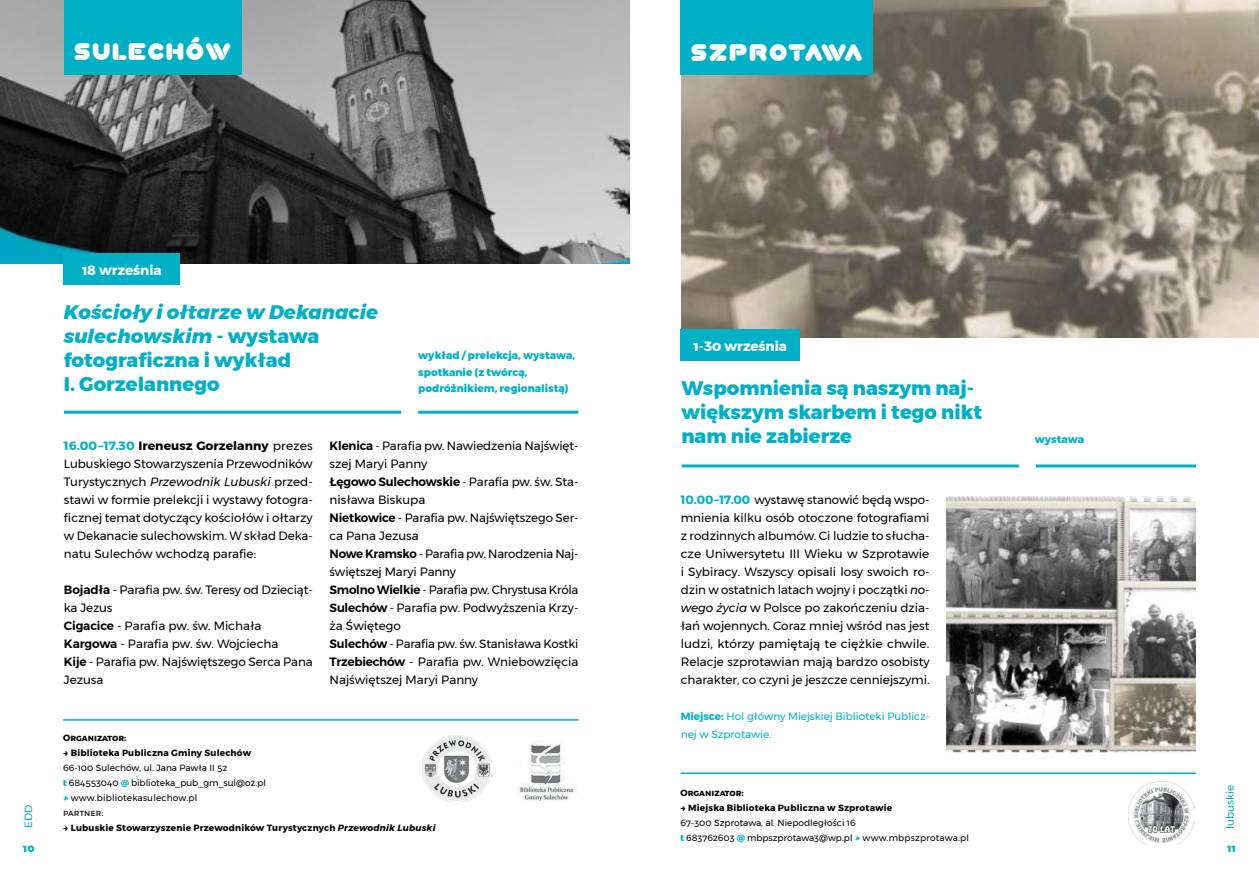
<style>
.page{position:relative;width:1259px;height:893px;background:#fff}
.page>*{position:absolute;margin:0;border:0;box-sizing:border-box;transform-origin:0 0}
.t1{font:24px "Play Solid";color:#fff}
.t2{font:800 19.5px/24px "Montserrat";color:#00b0c7}
.t3{font:700 13.5px "Montserrat";color:#fff}
.t4{font:12px/18px "Montserrat";color:#000;text-align:justify}
.t5{font:800 10.5px/16.5px "Montserrat";color:#00b0c7}
.t6{font:10.5px/18px "Montserrat";color:#00b0c7}
.t7{font:9px/15px "Montserrat";color:#000}
.t8{font:700 9px "Montserrat";letter-spacing:.02em;color:#000}
.s1{font-style:italic}
.s2{font-weight:700;color:#00b0c7}
.s3{font-weight:700}
.s4{font-weight:600}
.s5{font-weight:800;color:#00b0c7}
</style>
<div class="page">
<img style="left:0;top:0;width:629px;height:264px">
<div style="left:64px;top:0;width:178px;height:75px;background:#00b0c7"></div>
<img style="left:681px;top:0;width:578px;height:338px">
<hr style="left:1036px;top:464px;width:160px;height:3px;background:#00b0c7">
<hr style="left:681px;top:464px;width:338px;height:3px;background:#00b0c7">
<hr style="left:63px;top:719px;width:515px;height:2px;background:#00b0c7">
<hr style="left:418px;top:411px;width:160px;height:3px;background:#00b0c7">
<hr style="left:64px;top:411px;width:337px;height:3px;background:#00b0c7">
<div style="left:64px;top:254px;width:116px;height:31px;background:#00b0c7"></div>
<div style="left:680px;top:0;width:193px;height:75px;background:#00b0c7"></div>
<img style="left:519px;top:743px;width:55px;height:59px">
<hr style="left:680px;top:772px;width:515px;height:2px;background:#00b0c7">
<img style="left:1128px;top:782px;width:66px;height:63px">
<img style="left:946px;top:496px;width:249px;height:257px">
<div style="left:680px;top:329px;width:120px;height:32px;background:#00b0c7"></div>
<img style="left:422px;top:735px;width:69px;height:67px">
<h1 class="t1" style="left:73px;top:37px;width:160px">SULECHÓW</h1>
<p class="t6" style="left:19px;top:828px;width:25px;rotate:-90deg">EDD</p>
<p class="t3" style="left:82px;top:259px;width:81px">18 września</p>
<h2 class="t2" style="left:64px;top:300px;width:316px"><span class="s1">Kościoły i ołtarze w Dekanacie sulechowskim</span> - wystawa fotograficzna i wykład<br>I. Gorzelannego</h2>
<p class="t5" style="left:418px;top:347px;width:158px">wykład / prelekcja, wystawa, spotkanie (z twórcą, podróżnikiem, regionalistą)</p>
<p class="t4" style="left:64px;top:437px;width:250px"><span class="s2">16.00 –17.30</span> <span class="s3">Ireneusz Gorzelanny</span> prezes Lubuskiego Stowarzyszenia Przewodników Turystycznych <span class="s1">Przewodnik Lubuski</span> przed&shy;stawi w formie prelekcji i wystawy fotogra&shy;ficznej temat dotyczący kościołów i ołtarzy w Dekanacie sulechowskim. W skład Deka&shy;natu Sulechów wchodzą parafie:</p>
<p class="t4" style="left:64px;top:581px;width:250px;text-align:left"><span class="s4">Bojadła</span> - Parafia pw. św. Teresy od Dzieciąt&shy;ka Jezus<br><span class="s4">Cigacice</span> - Parafia pw. św. Michała<br><span class="s4">Kargowa</span> - Parafia pw. św. Wojciecha<br><span class="s4">Kije</span> - Parafia pw. Najświętszego Serca Pana<br>Jezusa</p>
<p class="t4" style="left:330px;top:437px;width:250px;text-align:left"><span class="s4">Klenica</span> - Parafia pw. Nawiedzenia Najświęt&shy;szej Maryi Panny<br><span class="s4">Łęgowo Sulechowskie</span> - Parafia pw. św. Sta&shy;nisława Biskupa<br><span class="s4">Nietkowice</span> - Parafia pw. Najświętszego Ser&shy;ca Pana Jezusa<br><span class="s4">Nowe Kramsko</span> - Parafia pw. Narodzenia Naj&shy;świętszej Maryi Panny<br><span class="s4">Smolno Wielkie</span> - Parafia pw. Chrystusa Króla<br><span class="s4">Sulechów</span> - Parafia pw. Podwyższenia Krzy&shy;ża Świętego<br><span class="s4">Sulechów</span> - Parafia pw. św. Stanisława Kostki<br><span class="s4">Trzebiechów</span> - Parafia pw. Wniebowzięcia<br>Najświętszej Maryi Panny</p>
<p class="t8" style="left:63px;top:731px;width:65px">Organizator:</p>
<p class="t8" style="left:63px;top:746px;width:189px">→ Biblioteka Publiczna Gminy Sulechów</p>
<p class="t7" style="left:63px;top:760px;width:204px">66-100 Sulechów, ul. Jana Pawła II 52<br><span class="s5">t</span> 684553040 <span class="s5">@</span> biblioteka_pub_gm_sul@o2.pl <span class="s5">↗</span> www.bibliotekasulechow.pl<br>partner:</p>
<p class="t8" style="left:63px;top:821px;width:374px">→ Lubuskie Stowarzyszenie Przewodników Turystycznych <span class="s1">Przewodnik Lubuski</span></p>
<h1 class="t1" style="left:690px;top:37px;width:175px">SZPROTAWA</h1>
<p class="t3" style="left:693px;top:335px;width:95px">1-30 września</p>
<h2 class="t2" style="left:681px;top:376px;width:302px">Wspomnienia są naszym naj&shy;większym skarbem i tego nikt nam nie zabierze</h2>
<p class="t4" style="left:681px;top:491px;width:250px"><span class="s2">10.00 –17.00</span> wystawę stanowić będą wspo&shy;mnienia kilku osób otoczone fotografiami z rodzinnych albumów. Ci ludzie to słucha&shy;cze Uniwersytetu III Wieku w Szprotawie i Sybiracy. Wszyscy opisali losy swoich ro&shy;dzin w ostatnich latach wojny i początki <span class="s1">no&shy;wego życia</span> w Polsce po zakończeniu dzia&shy;łań wojennych. Coraz mniej wśród nas jest ludzi, którzy pamiętają te ciężkie chwile.<br>Relacje szprotawian mają bardzo osobisty charakter, co czyni je jeszcze cenniejszymi.</p>
<p class="t6" style="left:681px;top:707px;width:250px"><span class="s3">Miejsce:</span> Hol główny Miejskiej Biblioteki Publicz&shy;nej w Szprotawie.</p>
<p class="t8" style="left:680px;top:785px;width:65px">Organizator:</p>
<p class="t8" style="left:680px;top:800px;width:213px">→ Miejska Biblioteka Publiczna w Szprotawie</p>
<p class="t7" style="left:680px;top:815px;width:290px">67-300 Szprotawa, al. Niepodległości 16<br><span class="s5">t</span> 683762603 <span class="s5">@</span> mbpszprotawa3@wp.pl <span class="s5">↗</span> www.mbpszprotawa.pl</p>
<p class="t5" style="left:1034px;top:431px;width:51px">wystawa</p>
<p class="t6" style="left:1220px;top:829px;width:45px;rotate:-90deg">lubuskie</p>
<p class="t5" style="left:23px;top:840px;width:13px">10</p>
<p class="t5" style="left:1227px;top:840px;width:10px">11</p>
</div>
